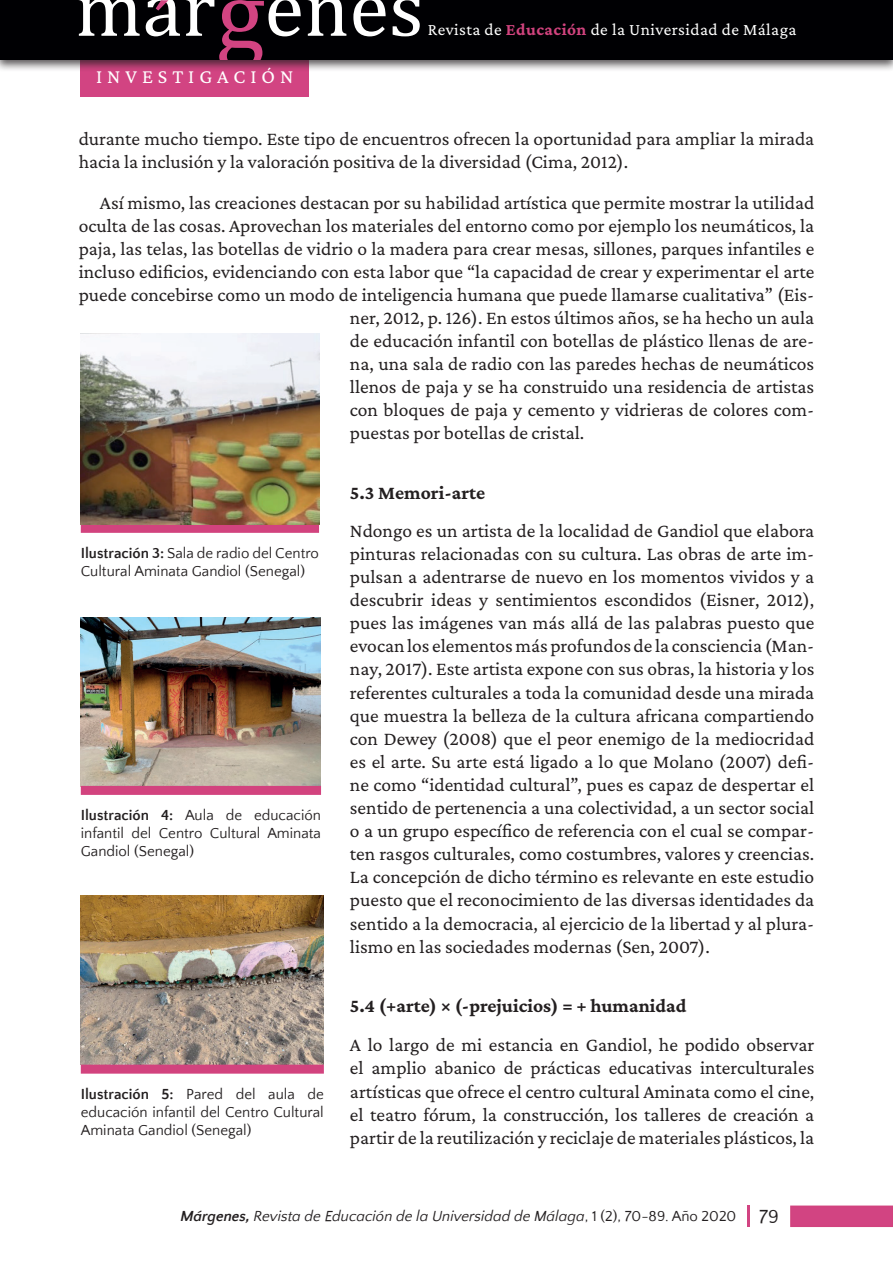
<style>
.page{position:relative;width:893px;height:1263px;background:#fff}
.page>*{position:absolute;margin:0;border:0;box-sizing:border-box;transform-origin:0 0}
.t1{font:20.25px "Crimson Pro";letter-spacing:.245em;color:#fff}
.t2{font:19.5px/23.1px "Crimson Pro";color:#231f20;text-align:justify}
.t3{font:700 19.5px "Crimson Pro";color:#231f20}
.t4{font:17.25px "Crimson Pro";letter-spacing:.025em;color:#fff}
.t5{font:15px/18px "Quattrocento Sans";color:#231f20;text-align:justify}
.t6{font:italic 15px "Quattrocento Sans";color:#231f20}
.s1{font-weight:700;color:#d1437e}
.s2{font-weight:700}
.s3{font-style:normal}
.s4{font-style:normal;font-size:19.5px}
</style>
<div class="page">
<div style="left:81px;top:55px;width:228px;height:42px;background:#d24482"></div>
<div style="left:0;top:0;width:893px;height:72px;background:#231f20;opacity:.75"></div>
<div style="left:0;top:0;width:893px;height:60px;background:#000003"></div>
<svg style="left:78px;top:0;width:62px;height:36px"></svg>
<svg style="left:307px;top:0;width:39px;height:36px"></svg>
<svg style="left:353px;top:0;width:33px;height:36px"></svg>
<svg style="left:393px;top:0;width:27px;height:36px"></svg>
<svg style="left:146px;top:0;width:155px;height:59px"></svg>
<hr style="left:747px;top:1205px;width:3px;height:22px;background:#d24482">
<div style="left:790px;top:1205px;width:103px;height:22px;background:#d24482;border:2px solid #d1437e"></div>
<img style="left:81px;top:896px;width:243px;height:169px">
<div style="left:81px;top:1065px;width:243px;height:9px;background:#d2437e"></div>
<div style="left:81px;top:524px;width:238px;height:9px;background:#d2437e"></div>
<img style="left:81px;top:617px;width:239px;height:169px">
<img style="left:81px;top:334px;width:238px;height:190px">
<div style="left:81px;top:786px;width:240px;height:9px;background:#d2437e"></div>
<p class="t1" style="left:96px;top:63px;width:199px">INVESTIGACIÓN</p>
<p class="t4" style="left:428px;top:18px;width:370px">Revista de <span class="s1">Educación</span> de la Universidad de Málaga</p>
<p class="t2" style="left:79px;top:127px;width:737px">durante mucho tiempo. Este tipo de encuentros ofrecen la oportunidad para ampliar la mirada hacia la inclusión y la valoración positiva de la diversidad (Cima, 2012).</p>
<p class="t2" style="left:100px;top:190px;width:716px">Así mismo, las creaciones destacan por su habilidad artística que permite mostrar la utilidad</p>
<p class="t2" style="left:79px;top:213px;width:737px">oculta de las cosas. Aprovechan los materiales del entorno como por ejemplo los neumáticos, la</p>
<p class="t2" style="left:79px;top:237px;width:737px">paja, las telas, las botellas de vidrio o la madera para crear mesas, sillones, parques infantiles e</p>
<p class="t2" style="left:79px;top:260px;width:737px">incluso edificios, evidenciando con esta labor que “la capacidad de crear y experimentar el arte</p>
<p class="t2" style="left:79px;top:283px;width:737px">puede concebirse como un modo de inteligencia humana que puede llamarse cualitativa” (Eis-</p>
<p class="t2" style="left:350px;top:305px;width:466px">ner, 2012, p. 126). En estos últimos años, se ha hecho un aula</p>
<p class="t2" style="left:350px;top:329px;width:466px">de educación infantil con botellas de plástico llenas de are-</p>
<p class="t2" style="left:350px;top:352px;width:466px">na, una sala de radio con las paredes hechas de neumáticos</p>
<p class="t2" style="left:350px;top:375px;width:466px">llenos de paja y se ha construido una residencia de artistas</p>
<p class="t2" style="left:350px;top:398px;width:466px">con bloques de paja y cemento y vidrieras de colores com-</p>
<p class="t2" style="left:350px;top:421px;width:236px">puestas por botellas de cristal.</p>
<p class="t5" style="left:81px;top:545px;width:240px"><span class="s2">Ilustración 3:</span> Sala de radio del Centro<br>Cultural Aminata Gandiol (Senegal)</p>
<p class="t5" style="left:81px;top:807px;width:242px"><span class="s2">Ilustración 4:</span> Aula de educación infantil del Centro Cultural Aminata Gandiol (Senegal)</p>
<p class="t5" style="left:81px;top:1086px;width:245px"><span class="s2">Ilustración 5:</span> Pared del aula de educación infantil del Centro Cultural Aminata Gandiol (Senegal)</p>
<p class="t3" style="left:350px;top:480px;width:137px">5.3 Memori-arte</p>
<p class="t2" style="left:350px;top:518px;width:466px">Ndongo es un artista de la localidad de Gandiol que elabora pinturas relacionadas con su cultura. Las obras de arte im&shy;pulsan a adentrarse de nuevo en los momentos vividos y a descubrir ideas y sentimientos escondidos (Eisner, 2012), pues las imágenes van más allá de las palabras puesto que evocan los elementos más profundos de la consciencia (Man&shy;nay, 2017). Este artista expone con sus obras, la historia y los referentes culturales a toda la comunidad desde una mirada que muestra la belleza de la cultura africana compartiendo con Dewey (2008) que el peor enemigo de la mediocridad es el arte. Su arte está ligado a lo que Molano (2007) defi&shy;ne como “identidad cultural”, pues es capaz de despertar el sentido de pertenencia a una colectividad, a un sector social o a un grupo específico de referencia con el cual se compar&shy;ten rasgos culturales, como costumbres, valores y creencias.<br>La concepción de dicho término es relevante en este estudio puesto que el reconocimiento de las diversas identidades da sentido a la democracia, al ejercicio de la libertad y al plura&shy;lismo en las sociedades modernas (Sen, 2007).</p>
<p class="t3" style="left:350px;top:994px;width:338px">5.4 (+arte) × (-prejuicios) = + humanidad</p>
<p class="t2" style="left:350px;top:1032px;width:466px">A lo largo de mi estancia en Gandiol, he podido observar el amplio abanico de prácticas educativas interculturales artísticas que ofrece el centro cultural Aminata como el cine, el teatro fórum, la construcción, los talleres de creación a partir de la reutilización y reciclaje de materiales plásticos, la</p>
<p class="t6" style="left:180px;top:1208px;width:600px"><span class="s2">Márgenes,</span> Revista de Educación de la Universidad de Málaga<span class="s3">, 1 (2), 70-89. Año 2020</span> <span class="s4">79</span></p>
</div>
